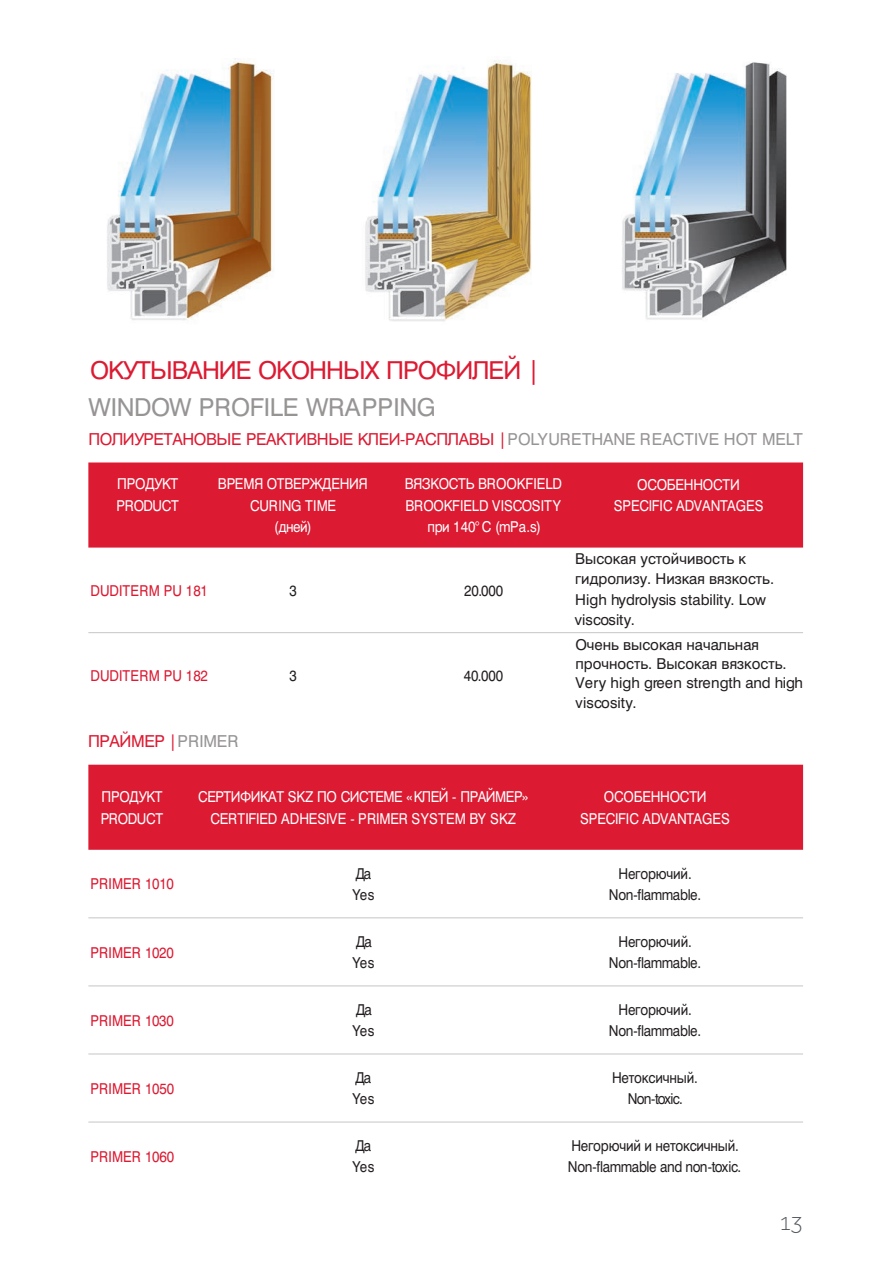
<style>
.page{position:relative;width:894px;height:1267px;background:#fff}
.page>*{position:absolute;margin:0;border:0;box-sizing:border-box;transform-origin:0 0}
.t1{font:24.75px "Swiss 721 Cyrillic BT";letter-spacing:-.04em;color:#dc1a32}
.t2{font:24.75px "Swiss 721 Cyrillic BT";letter-spacing:-.015em;color:#979494}
.t3{font:24px "Museo Sans 100";color:#4d545a}
.t4{font:16.5px "Swiss 721 Cyrillic BT";letter-spacing:-.025em;color:#dc1a32}
.t5{font:15px/21.3px "Swiss 721 Cyrillic BT";letter-spacing:-.02em;color:#fff;text-align:center;scale:.9 1}
.t6{font:15px/21.3px "Swiss 721 Cyrillic BT";color:#231f20;scale:.9 1}
.t7{font:15px/20.2px "Swiss 721 Cyrillic BT";color:#231f20}
.t8{font:15px "Swiss 721 Cyrillic BT";letter-spacing:.005em;color:#dc1a32;scale:.9 1}
.s1{color:#979494}
</style>
<div class="page">
<img style="left:107px;top:59px;width:167px;height:261px">
<img style="left:365px;top:60px;width:166px;height:262px">
<img style="left:622px;top:62px;width:165px;height:258px">
<div style="left:88px;top:462px;width:715px;height:85px;background:#dc1a32"></div>
<hr style="left:88px;top:632px;width:128px;height:1px;background:#c6c6c7">
<hr style="left:216px;top:632px;width:178px;height:1px;background:#c6c6c7">
<hr style="left:394px;top:632px;width:179px;height:1px;background:#c6c6c7">
<hr style="left:573px;top:632px;width:230px;height:1px;background:#c6c6c7">
<div style="left:88px;top:764px;width:715px;height:85px;background:#dc1a32"></div>
<hr style="left:88px;top:917px;width:128px;height:1px;background:#c6c6c7">
<hr style="left:216px;top:917px;width:293px;height:1px;background:#c6c6c7">
<hr style="left:509px;top:917px;width:294px;height:1px;background:#c6c6c7">
<hr style="left:88px;top:985px;width:128px;height:1px;background:#c6c6c7">
<hr style="left:216px;top:985px;width:293px;height:1px;background:#c6c6c7">
<hr style="left:509px;top:985px;width:294px;height:1px;background:#c6c6c7">
<hr style="left:88px;top:1053px;width:128px;height:1px;background:#c6c6c7">
<hr style="left:216px;top:1053px;width:293px;height:1px;background:#c6c6c7">
<hr style="left:509px;top:1053px;width:294px;height:1px;background:#c6c6c7">
<hr style="left:88px;top:1121px;width:128px;height:1px;background:#c6c6c7">
<hr style="left:216px;top:1121px;width:293px;height:1px;background:#c6c6c7">
<hr style="left:509px;top:1121px;width:294px;height:1px;background:#c6c6c7">
<h1 class="t1" style="left:90px;top:355px;width:451px">ОКУТЫВАНИЕ ОКОННЫХ ПРОФИЛЕЙ |</h1>
<h1 class="t2" style="left:88px;top:391px;width:349px">WINDOW PROFILE WRAPPING</h1>
<p class="t4" style="left:88px;top:429px;width:715px">ПОЛИУРЕТАНОВЫЕ РЕАКТИВНЫЕ КЛЕИ-РАСПЛАВЫ | <span class="s1">POLYURETHANE REACTIVE HOT MELT</span></p>
<p class="t5" style="left:116px;top:473px;width:71px;text-align:left">ПРОДУКТ<br>PRODUCT</p>
<p class="t5" style="left:218px;top:473px;width:168px">ВРЕМЯ ОТВЕРЖДЕНИЯ<br>CURING TIME<br>(дней)</p>
<p class="t5" style="left:405px;top:473px;width:176px">ВЯЗКОСТЬ BROOKFIELD<br>BROOKFIELD VISCOSITY при 140° C (mPa.s)</p>
<p class="t5" style="left:613px;top:473px;width:168px">ОСОБЕННОСТИ<br>SPECIFIC ADVANTAGES</p>
<p class="t8" style="left:90px;top:581px;width:132px">DUDITERM PU 181</p>
<p class="t6" style="left:289px;top:579px;width:10px">3</p>
<p class="t6" style="left:464px;top:579px;width:45px">20.000</p>
<p class="t8" style="left:90px;top:666px;width:132px">DUDITERM PU 182</p>
<p class="t6" style="left:289px;top:664px;width:10px">3</p>
<p class="t6" style="left:464px;top:664px;width:45px">40.000</p>
<p class="t4" style="left:88px;top:731px;width:152px">ПРАЙМЕР |<span class="s1">PRIMER</span></p>
<p class="t7" style="left:575px;top:548px;width:201px">Высокая устойчивость к гидролизу. Низкая вязкость.<br>High hydrolysis stability. Low viscosity.</p>
<p class="t7" style="left:575px;top:635px;width:229px;line-height:18.9px">Очень высокая начальная прочность. Высокая вязкость.<br>Very high green strength and high</p>
<p class="t7" style="left:575px;top:692px;width:63px">viscosity.</p>
<p class="t5" style="left:101px;top:786px;width:71px;text-align:left">ПРОДУКТ<br>PRODUCT</p>
<p class="t5" style="left:198px;top:785px;width:368px">СЕРТИФИКАТ SKZ ПО СИСТЕМЕ «КЛЕЙ - ПРАЙМЕР»<br>CERTIFIED ADHESIVE - PRIMER SYSTEM BY SKZ</p>
<p class="t5" style="left:580px;top:786px;width:168px">ОСОБЕННОСТИ<br>SPECIFIC ADVANTAGES</p>
<p class="t8" style="left:90px;top:875px;width:94px">PRIMER 1010</p>
<p class="t6" style="left:352px;top:862px;width:26px">Да<br>Yes</p>
<p class="t6" style="left:609px;top:862px;width:104px;text-align:center">Негорючий.<br>Non-flammable.</p>
<p class="t8" style="left:90px;top:943px;width:94px">PRIMER 1020</p>
<p class="t6" style="left:352px;top:930px;width:26px">Да<br>Yes</p>
<p class="t6" style="left:609px;top:930px;width:104px;text-align:center">Негорючий.<br>Non-flammable.</p>
<p class="t8" style="left:90px;top:1011px;width:94px">PRIMER 1030</p>
<p class="t6" style="left:352px;top:998px;width:26px">Да<br>Yes</p>
<p class="t6" style="left:609px;top:998px;width:104px;text-align:center">Негорючий.<br>Non-flammable.</p>
<p class="t8" style="left:90px;top:1079px;width:94px">PRIMER 1050</p>
<p class="t6" style="left:352px;top:1066px;width:26px">Да<br>Yes</p>
<p class="t6" style="left:612px;top:1066px;width:97px;text-align:center">Нетоксичный.<br>Non-toxic.</p>
<p class="t8" style="left:90px;top:1147px;width:95px">PRIMER 1060</p>
<p class="t6" style="left:352px;top:1134px;width:26px">Да<br>Yes</p>
<p class="t6" style="left:568px;top:1134px;width:194px">Негорючий и нетоксичный.<br>Non-flammable and non-toxic.</p>
<h2 class="t3" style="left:780px;top:1208px;width:24px">13</h2>
</div>
